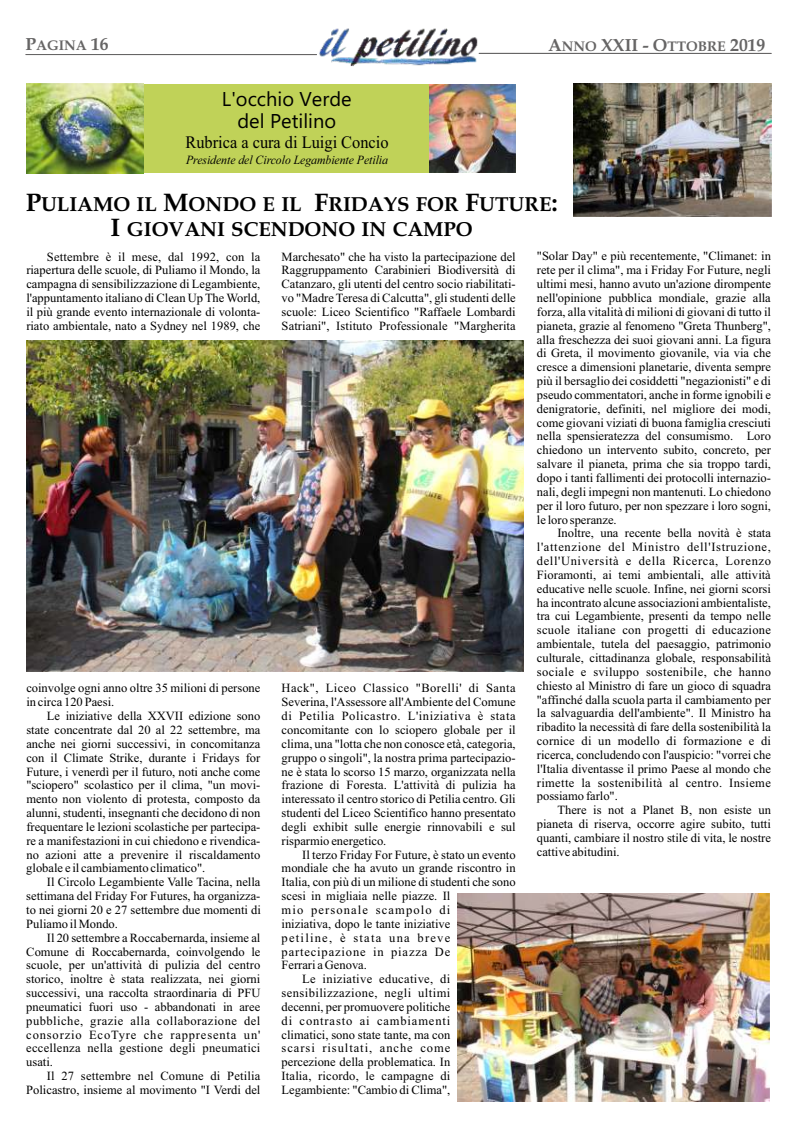
<style>
.page{position:relative;width:798px;height:1134px;background:#fff}
.page>*{position:absolute;margin:0;border:0;box-sizing:border-box;transform-origin:0 0}
.t1{font:700 20.25px/24.1px "Book Antiqua";color:#000;text-align:center}
.t2{font:20px/22.9px "Ebrima";color:#000;text-align:center}
.t3{font:17.5px "Times New Roman";color:#000;scale:.93 1}
.t4{font:700 17.5px "Book Antiqua";color:#666565}
.t5{font:700 14px "Book Antiqua";color:#666565}
.t6{font:12.5px/13.9px "Times New Roman";color:#000;text-align:justify}
.t7{font:12.5px "Times New Roman";letter-spacing:.07em;color:#000}
.t8{font:italic 12.5px "Times New Roman";color:#000;scale:.93 1}
.t9{font:12.5px "Times New Roman";letter-spacing:.035em;color:#000}
.t10{font:12.5px "Times New Roman";letter-spacing:.075em;color:#000}
.t11{font:12.5px "Times New Roman";letter-spacing:.025em;color:#000}
.t12{font:12.5px "Times New Roman";letter-spacing:.1em;color:#000}
.t13{font:12.5px "Times New Roman";letter-spacing:.09em;color:#000}
.s1{font-size:17.5px}
.s2{font-size:14px}
.s3{font-size:25.38px}
</style>
<div class="page">
<img style="left:301px;top:28px;width:195px;height:38px">
<hr style="left:26px;top:54px;width:291px;height:1px;background:#666565">
<hr style="left:478px;top:53px;width:293px;height:1px;background:#666565">
<div style="left:26px;top:85px;width:489px;height:88px;background:#c0d258"></div>
<img style="left:26px;top:84px;width:118px;height:89px">
<img style="left:430px;top:84px;width:85px;height:89px">
<img style="left:573px;top:84px;width:198px;height:132px">
<img style="left:26px;top:340px;width:497px;height:331px">
<img style="left:457px;top:893px;width:312px;height:208px">
<p class="t5" style="left:25px;top:40px;width:85px"><span class="s1">P</span>AGINA <span class="s1">16</span></p>
<h3 class="t4" style="left:548px;top:38px;width:218px">A<span class="s2">NNO</span> XXII - O<span class="s2">TTOBRE</span> 2019</h3>
<h2 class="t2" style="left:222px;top:89px;width:131px">L'occhio Verde del Petilino</h2>
<h3 class="t3" style="left:185px;top:136px;width:220px">Rubrica a cura di Luigi Concio</h3>
<p class="t8" style="left:186px;top:155px;width:218px">Presidente del Circolo Legambiente Petilia</p>
<h1 class="t1" style="left:26px;top:195px;width:533px"><span class="s3">P</span>ULIAMO IL <span class="s3">M</span>ONDO E IL <span class="s3">F</span>RIDAYS FOR <span class="s3">F</span>UTURE<span class="s3">:<br>I</span> GIOVANI SCENDONO IN CAMPO</h1>
<p class="t6" style="left:26px;top:251px;width:235px;text-indent:21px">Settembre è il mese, dal 1992, con la riapertura delle scuole, di Puliamo il Mondo, la campagna di sensibilizzazione di Legambiente, l'appuntamento italiano di Clean Up The World, il più grande evento internazionale di volonta&shy;riato ambientale, nato a Sydney nel 1989, che</p>
<p class="t6" style="left:536px;top:251px;width:235px">"Solar Day" e più recentemente, "Climanet: in rete per il clima", ma i Friday For Future, negli ultimi mesi, hanno avuto un'azione dirompente nell'opinione pubblica mondiale, grazie alla forza, alla vitalità di milioni di giovani di tutto il pianeta, grazie al fenomeno "Greta Thunberg", alla freschezza dei suoi giovani anni. La figura di Greta, il movimento giovanile, via via che cresce a dimensioni planetarie, diventa sempre più il bersaglio dei cosiddetti "negazionisti" e di pseudo commentatori, anche in forme ignobili e denigratorie, definiti, nel migliore dei modi, come giovani viziati di buona famiglia cresciuti nella spensieratezza del consumismo. Loro chiedono un intervento subito, concreto, per salvare il pianeta, prima che sia troppo tardi, dopo i tanti fallimenti dei protocolli internazio&shy;nali, degli impegni non mantenuti. Lo chiedono per il loro futuro, per non spezzare i loro sogni, le loro speranze.</p>
<p class="t6" style="left:536px;top:527px;width:235px;text-indent:21px">Inoltre, una recente bella novità è stata l'attenzione del Ministro dell'Istruzione, dell'Università e della Ricerca, Lorenzo Fioramonti, ai temi ambientali, alle attività educative nelle scuole. Infine, nei giorni scorsi ha incontrato alcune associazioni ambientaliste, tra cui Legambiente, presenti da tempo nelle scuole italiane con progetti di educazione ambientale, tutela del paesaggio, patrimonio culturale, cittadinanza globale, responsabilità sociale e sviluppo sostenibile, che hanno chiesto al Ministro di fare un gioco di squadra "affinché dalla scuola parta il cambiamento per la salvaguardia dell'ambiente". Il Ministro ha ribadito la necessità di fare della sostenibilità la cornice di un modello di formazione e di ricerca, concludendo con l'auspicio: "vorrei che l'Italia diventasse il primo Paese al mondo che rimette la sostenibilità al centro. Insieme possiamo farlo".</p>
<p class="t6" style="left:536px;top:804px;width:235px;text-indent:21px">There is not a Planet B, non esiste un pianeta di riserva, occorre agire subito, tutti quanti, cambiare il nostro stile di vita, le nostre cattive abitudini.</p>
<p class="t6" style="left:281px;top:251px;width:235px">Marchesato" che ha visto la partecipazione del Raggruppamento Carabinieri Biodiversità di Catanzaro, gli utenti del centro socio riabilitati&shy;vo "Madre Teresa di Calcutta", gli studenti delle scuole: Liceo Scientifico "Raffaele Lombardi Satriani", Istituto Professionale "Margherita</p>
<p class="t6" style="left:281px;top:682px;width:235px">Hack", Liceo Classico "Borelli' di Santa Severina, l'Assessore all'Ambiente del Comune di Petilia Policastro. L'iniziativa è stata concomitante con lo sciopero globale per il clima, una "lotta che non conosce età, categoria, gruppo o singoli", la nostra prima partecipazio&shy;ne è stata lo scorso 15 marzo, organizzata nella frazione di Foresta. L'attività di pulizia ha interessato il centro storico di Petilia centro. Gli studenti del Liceo Scientifico hanno presentato degli exhibit sulle energie rinnovabili e sul risparmio energetico.</p>
<p class="t6" style="left:302px;top:849px;width:215px">Il terzo Friday For Future, è stato un evento</p>
<p class="t6" style="left:281px;top:862px;width:235px">mondiale che ha avuto un grande riscontro in</p>
<p class="t6" style="left:281px;top:876px;width:235px">Italia, con più di un milione di studenti che sono</p>
<p class="t6" style="left:281px;top:890px;width:170px">scesi in migliaia nelle piazze. Il</p>
<p class="t13" style="left:281px;top:905px;width:170px">mio personale scampolo di</p>
<p class="t6" style="left:281px;top:918px;width:170px">iniziativa, dopo le tante iniziative</p>
<p class="t12" style="left:281px;top:933px;width:170px">petiline, è stata una breve</p>
<p class="t7" style="left:281px;top:947px;width:170px">partecipazione in piazza De</p>
<p class="t6" style="left:281px;top:959px;width:87px">Ferrari a Genova.</p>
<p class="t11" style="left:302px;top:974px;width:150px">Le iniziative educative, di</p>
<p class="t9" style="left:281px;top:988px;width:170px">sensibilizzazione, negli ultimi</p>
<p class="t6" style="left:281px;top:1001px;width:170px">decenni, per promuovere politiche</p>
<p class="t7" style="left:281px;top:1016px;width:170px">di contrasto ai cambiamenti</p>
<p class="t6" style="left:281px;top:1029px;width:170px">climatici, sono state tante, ma con</p>
<p class="t10" style="left:281px;top:1044px;width:170px">scarsi risultati, anche come</p>
<p class="t6" style="left:281px;top:1056px;width:170px">percezione della problematica. In</p>
<p class="t6" style="left:281px;top:1070px;width:170px">Italia, ricordo, le campagne di</p>
<p class="t6" style="left:281px;top:1084px;width:170px">Legambiente: "Cambio di Clima",</p>
<p class="t6" style="left:26px;top:682px;width:235px">coinvolge ogni anno oltre 35 milioni di persone in circa 120 Paesi.</p>
<p class="t6" style="left:26px;top:710px;width:235px;text-indent:21px">Le iniziative della XXVII edizione sono state concentrate dal 20 al 22 settembre, ma anche nei giorni successivi, in concomitanza con il Climate Strike, durante i Fridays for Future, i venerdì per il futuro, noti anche come "sciopero" scolastico per il clima, "un movi&shy;mento non violento di protesta, composto da alunni, studenti, insegnanti che decidono di non frequentare le lezioni scolastiche per partecipa&shy;re a manifestazioni in cui chiedono e rivendica&shy;no azioni atte a prevenire il riscaldamento globale e il cambiamento climatico".</p>
<p class="t6" style="left:26px;top:876px;width:236px;text-indent:21px">Il Circolo Legambiente Valle Tacina, nella settimana del Friday For Futures, ha organizza&shy;to nei giorni 20 e 27 settembre due momenti di Puliamo il Mondo.</p>
<p class="t6" style="left:26px;top:932px;width:235px;text-indent:21px">Il 20 settembre a Roccabernarda, insieme al Comune di Roccabernarda, coinvolgendo le scuole, per un'attività di pulizia del centro storico, inoltre è stata realizzata, nei giorni successivi, una raccolta straordinaria di PFU pneumatici fuori uso - abbandonati in aree pubbliche, grazie alla collaborazione del consorzio EcoTyre che rappresenta un' eccellenza nella gestione degli pneumatici usati.</p>
<p class="t6" style="left:26px;top:1070px;width:235px;text-align:right">Il 27 settembre nel Comune di Petilia<br>Policastro, insieme al movimento "I Verdi del</p>
</div>
